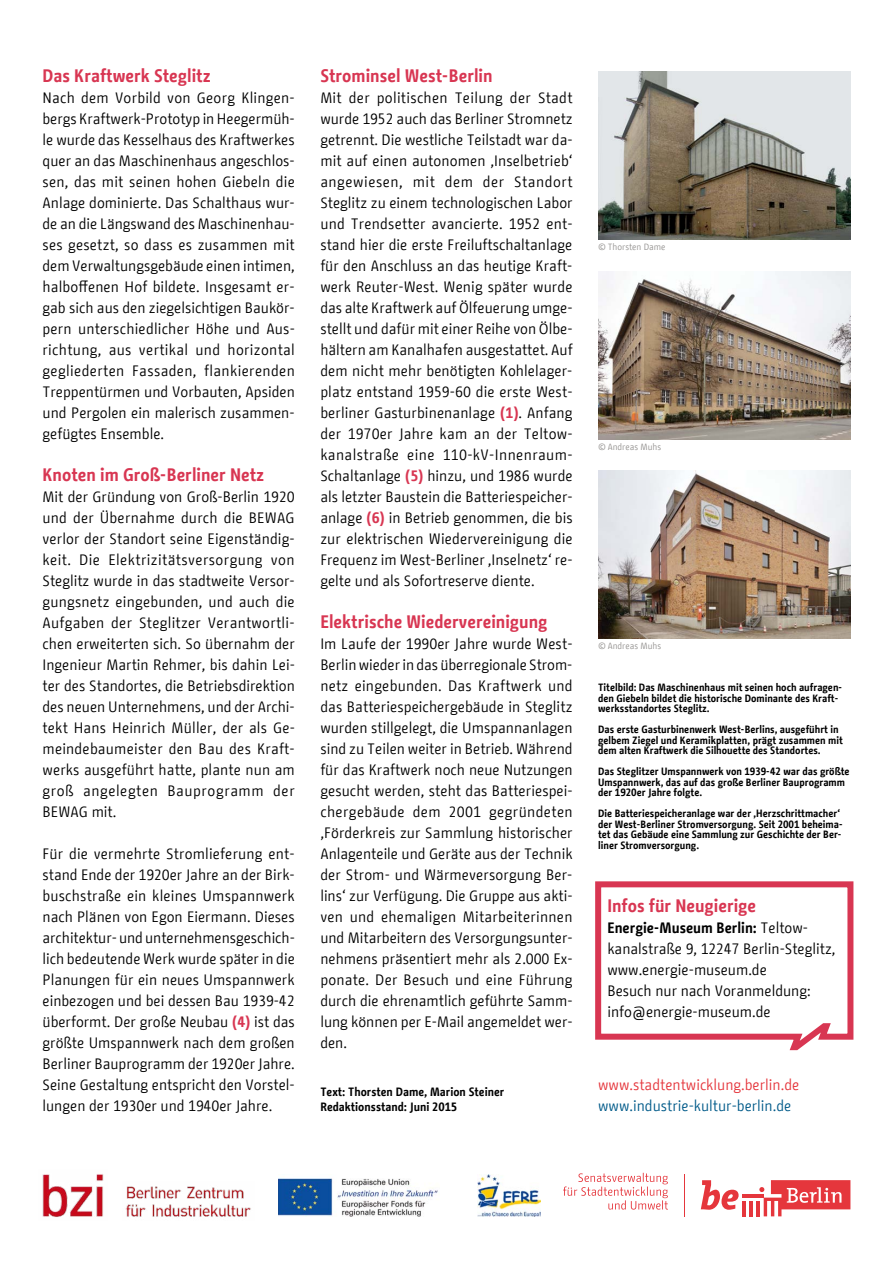
<style>
.page{position:relative;width:893px;height:1263px;background:#fff}
.page>*{position:absolute;margin:0;border:0;box-sizing:border-box;transform-origin:0 0}
.t1{font:700 18px "BMF Change";color:#d83652}
.t2{font:15px/21px "BMF Change";color:#000;text-align:justify}
.t3{font:15px "BMF Change";color:#e5363c}
.t4{font:15px "BMF Change";color:#005a89}
.t5{font:700 12px/15px "BMF Change";color:#000}
.t6{font:700 10.5px/10.5px "BMF Change";color:#000}
.t7{font:9px "BMF Change";color:#949290}
.s1{font-weight:700;color:#d83652}
.s2{font-weight:700}
</style>
<div class="page">
<svg style="left:701px;top:1180px;width:38px;height:30px"></svg>
<hr style="left:742px;top:1201px;width:3px;height:15px;background:#e5363c">
<hr style="left:749px;top:1201px;width:4px;height:15px;background:#e5363c">
<hr style="left:756px;top:1201px;width:4px;height:15px;background:#e5363c">
<hr style="left:742px;top:1194px;width:22px;height:3px;background:#e5363c">
<svg style="left:759px;top:1180px;width:91px;height:36px"></svg>
<hr style="left:684px;top:1174px;width:1px;height:42px;background:#e5363c">
<svg style="left:563px;top:1173px;width:105px;height:36px"></svg>
<svg style="left:595px;top:881px;width:259px;height:170px"></svg>
<img style="left:478px;top:1174px;width:62px;height:43px">
<img style="left:42px;top:1174px;width:62px;height:43px">
<img style="left:125px;top:1186px;width:126px;height:31px">
<img style="left:279px;top:1178px;width:159px;height:38px">
<img style="left:598px;top:471px;width:252px;height:168px">
<img style="left:598px;top:72px;width:252px;height:168px">
<img style="left:598px;top:271px;width:252px;height:168px">
<p class="t1" style="left:43px;top:63px;width:170px">Das Kraftwerk Steglitz</p>
<p class="t2" style="left:43px;top:88px;width:254px">Nach dem Vorbild von Georg Klingen&shy;bergs Kraftwerk-Prototyp in Heegermüh&shy;le wurde das Kesselhaus des Kraftwerkes quer an das Maschinenhaus angeschlos&shy;sen, das mit seinen hohen Giebeln die Anlage dominierte. Das Schalthaus wur&shy;de an die Längswand des Maschinenhau&shy;ses gesetzt, so dass es zusammen mit dem Verwaltungsgebäude einen intimen, halboffenen Hof bildete. Insgesamt er&shy;gab sich aus den ziegelsichtigen Baukör&shy;pern unterschiedlicher Höhe und Aus&shy;richtung, aus vertikal und horizontal gegliederten Fassaden, flankierenden Treppentürmen und Vorbauten, Apsiden und Pergolen ein malerisch zusammen&shy;gefügtes Ensemble.</p>
<p class="t1" style="left:43px;top:462px;width:223px">Knoten im Groß-Berliner Netz</p>
<p class="t2" style="left:43px;top:487px;width:254px">Mit der Gründung von Groß-Berlin 1920 und der Übernahme durch die BEWAG verlor der Standort seine Eigenständig&shy;keit. Die Elektrizitätsversorgung von Steglitz wurde in das stadtweite Versor&shy;gungsnetz eingebunden, und auch die Aufgaben der Steglitzer Verantwortli&shy;chen erweiterten sich. So übernahm der Ingenieur Martin Rehmer, bis dahin Lei&shy;ter des Standortes, die Betriebsdirektion des neuen Unternehmens, und der Archi&shy;tekt Hans Heinrich Müller, der als Ge&shy;meindebaumeister den Bau des Kraft&shy;werks ausgeführt hatte, plante nun am groß angelegten Bauprogramm der BEWAG mit.</p>
<p class="t2" style="left:43px;top:844px;width:254px">Fü r die vermehrte Stromlieferung ent&shy;stand Ende der 1920er Jahre an der Birk&shy;buschstraße ein kleines Umspannwerk nach Plänen von Egon Eiermann. Dieses architektur- und unternehmensgeschich&shy;lich bedeutende Werk wurde später in die Planungen für ein neues Umspannwerk einbezogen und bei dessen Bau 1939-42 überformt. Der große Neubau <span class="s1">(4)</span> ist das größte Umspannwerk nach dem großen Berliner Bauprogramm der 1920er Jahre.<br>Seine Gestaltung entspricht den Vorstel&shy;lungen der 1930er und 1940er Jahre.</p>
<p class="t1" style="left:320px;top:63px;width:174px">Strominsel West-Berlin</p>
<p class="t2" style="left:320px;top:88px;width:254px">Mit der politischen Teilung der Stadt wurde 1952 auch das Berliner Stromnetz getrennt. Die westliche Teilstadt war da&shy;mit auf einen autonomen ‚Inselbetrieb‘ angewiesen, mit dem der Standort Steglitz zu einem technologischen Labor und Trendsetter avancierte. 1952 ent&shy;stand hier die erste Freiluftschaltanlage für den Anschluss an das heutige Kraft&shy;werk Reuter-West. Wenig später wurde das alte Kraftwerk auf Ölfeuerung umge&shy;stellt und dafür mit einer Reihe von Ölbe&shy;hältern am Kanalhafen ausgestattet. Auf dem nicht mehr benötigten Kohlelager&shy;platz entstand 1959-60 die erste West&shy;berliner Gasturbinenanlage <span class="s1">(1)</span>. Anfang der 1970er Jahre kam an der Teltow&shy;kanalstraße eine 110-kV-Innenraum-Schaltanlage <span class="s1">(5)</span> hinzu, und 1986 wurde als letzter Baustein die Batteriespeicher&shy;anlage <span class="s1">(6)</span> in Betrieb genommen, die bis zur elektrischen Wiedervereinigung die Frequenz im West-Berliner ‚Inselnetz‘ re&shy;gelte und als Sofortreserve diente.</p>
<p class="t1" style="left:320px;top:609px;width:229px">Elektrische Wiedervereinigung</p>
<p class="t2" style="left:320px;top:634px;width:254px">Im Laufe der 1990er Jahre wurde West-Berlin wieder in das überregionale Strom&shy;netz eingebunden. Das Kraftwerk und das Batteriespeichergebäude in Steglitz wurden stillgelegt, die Umspannanlagen sind zu Teilen weiter in Betrieb. Während für das Kraftwerk noch neue Nutzungen gesucht werden, steht das Batteriespei&shy;chergebäude dem 2001 gegründeten ‚Förderkreis zur Sammlung historischer Anlagenteile und Geräte aus der Technik der Strom- und Wärmeversorgung Ber&shy;lins‘ zur Verfügung. Die Gruppe aus akti&shy;ven und ehemaligen Mitarbeiterinnen und Mitarbeitern des Versorgungsunter&shy;nehmens präsentiert mehr als 2.000 Ex&shy;ponate. Der Besuch und eine Führung durch die ehrenamtlich geführte Samm&shy;lung können per E-Mail angemeldet wer&shy;den.</p>
<p class="t5" style="left:320px;top:1085px;width:185px">Text: Thorsten Dame, Marion Steiner<br>Redaktionsstand: Juni 2015</p>
<p class="t7" style="left:598px;top:241px;width:69px">© Thorsten Dame</p>
<p class="t7" style="left:598px;top:440px;width:65px">© Andreas Muhs</p>
<p class="t7" style="left:598px;top:640px;width:65px">© Andreas Muhs</p>
<p class="t6" style="left:598px;top:682px;width:246px">Titelbild: Das Maschinenhaus mit seinen hoch aufragen&shy;den Giebeln bildet die historische Dominante des Kraft&shy;werksstandortes Steglitz.</p>
<p class="t6" style="left:598px;top:724px;width:246px">Das erste Gasturbinenwerk West-Berlins, ausgeführt in gelbem Ziegel und Keramikplatten, prägt zusammen mit dem alten Kraftwerk die Silhouette des Standortes.</p>
<p class="t6" style="left:598px;top:766px;width:253px">Das Steglitzer Umspannwerk von 1939-42 war das größte<br>Umspannwerk, das auf das große Berliner Bauprogramm der 1920er Jahre folgte.</p>
<p class="t6" style="left:598px;top:808px;width:246px">Die Batteriespeicheranlage war der ‚Herzschrittmacher‘ der West-Berliner Stromversorgung. Seit 2001 beheima&shy;tet das Gebäude eine Sammlung zur Geschichte der Ber&shy;liner Stromversorgung.</p>
<p class="t1" style="left:607px;top:893px;width:150px">Infos für Neugierige</p>
<p class="t2" style="left:607px;top:917px;width:230px;text-align:left"><span class="s2">Energie-Museum Berlin:</span> Teltow&shy;kanalstraße 9, 12247 Berlin-Steglitz, www.energie-museum.de<br>Besuch nur nach Voranmeldung: info@energie-museum.de</p>
<p class="t3" style="left:598px;top:1074px;width:203px">www.stadtentwicklung.berlin.de</p>
<p class="t4" style="left:598px;top:1095px;width:195px">www.industrie-kultur-berlin.de</p>
</div>
